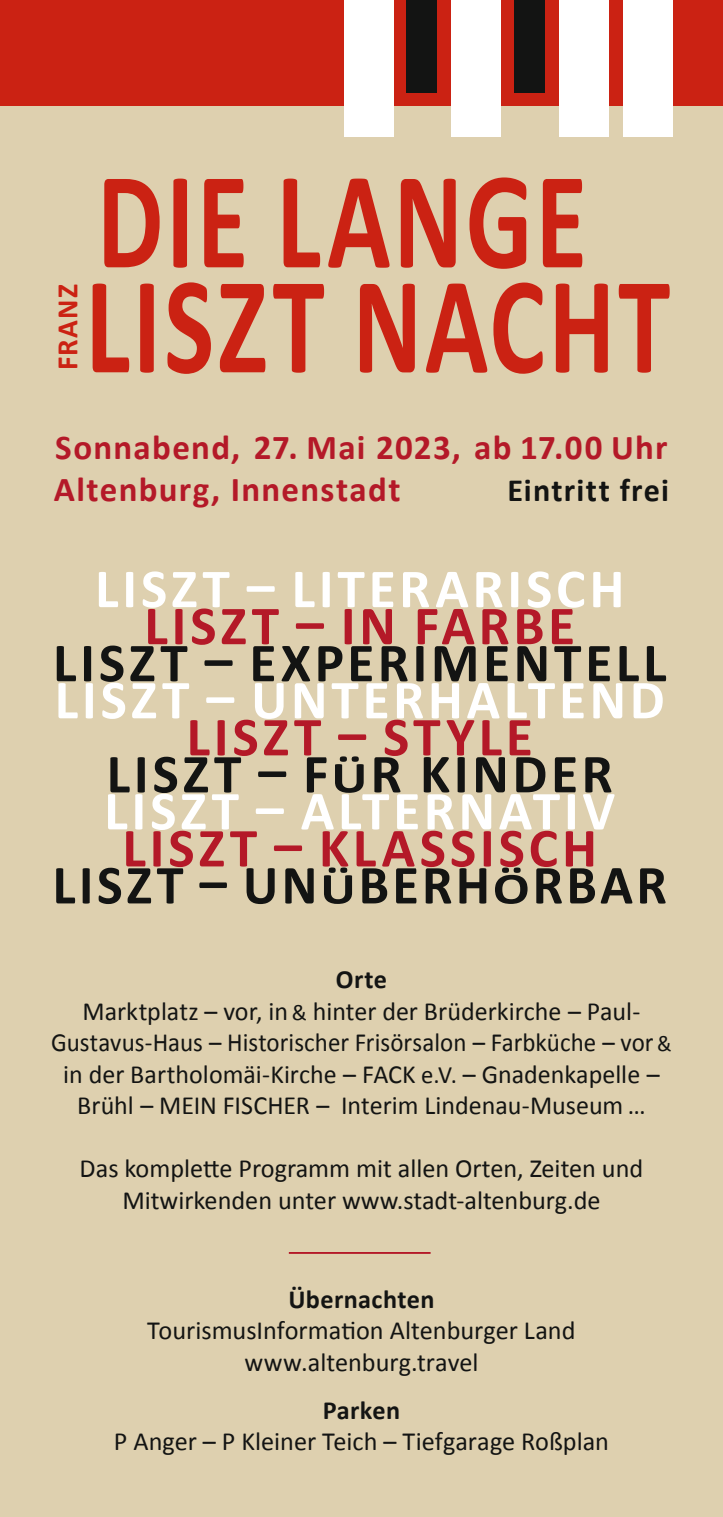
<style>
.page{position:relative;width:723px;height:1517px;background:#ded0af}
.page>*{position:absolute;margin:0;border:0;box-sizing:border-box;transform-origin:0 0}
.t1{font:700 139.75px/105px "Calibri";letter-spacing:.025em;color:#cb2213;scale:.75 1}
.t2{font:700 55.5px "Calibri";letter-spacing:.065em;color:#131413}
.t3{font:700 55.5px "Calibri";letter-spacing:.07em;color:#fff}
.t4{font:700 55.5px "Calibri";letter-spacing:.07em;color:#b41928}
.t5{font:700 35px/42px "Calibri";letter-spacing:.035em;color:#b41928}
.t6{font:700 32.5px "Calibri";letter-spacing:.04em;color:#131413}
.t7{font:700 30px "Calibri";letter-spacing:.04em;color:#cb2213}
.t8{font:26.25px/31.5px "Calibri";color:#131413;text-align:center}
.t9{font:700 26.25px "Calibri";letter-spacing:.015em;color:#131413}
.s1{font-size:44.5px}
.s2{font-weight:700}
.s3{font-size:22.5px}
.s4{font-size:25px}
</style>
<div class="page">
<div style="left:0;top:0;width:723px;height:105px;background:#cb2213"></div>
<div style="left:559px;top:0;width:50px;height:136px;background:#fff"></div>
<div style="left:514px;top:0;width:30px;height:92px;background:#131413"></div>
<div style="left:451px;top:0;width:50px;height:136px;background:#fff"></div>
<div style="left:407px;top:0;width:30px;height:92px;background:#131413"></div>
<div style="left:623px;top:0;width:50px;height:136px;background:#fff"></div>
<div style="left:344px;top:0;width:50px;height:136px;background:#fff"></div>
<hr style="left:289px;top:1252px;width:142px;height:1px;background:#b41928">
<p class="t7" style="left:48px;top:370px;width:88px;rotate:-90deg">FRANZ</p>
<h1 class="t1" style="left:85px;top:168px;width:781px">DIE LANGE<br>LISZT NACHT</h1>
<h3 class="t5" style="left:54px;top:426px;width:615px">Sonnabend, 27. Mai 2023, ab 17.00 Uhr<br>Altenburg, Innenstadt</h3>
<p class="t6" style="left:507px;top:469px;width:163px">Eintritt frei</p>
<h2 class="t3" style="left:95px;top:553px;width:531px">LISZT – LITERARISCH</h2>
<h2 class="t4" style="left:144px;top:590px;width:432px">LISZT – IN FARBE</h2>
<h2 class="t2" style="left:53px;top:627px;width:615px">LISZT – EXPERIMENTELL</h2>
<h2 class="t3" style="left:55px;top:664px;width:611px">LISZT – UNTERHALTEND</h2>
<h2 class="t4" style="left:186px;top:701px;width:348px">LISZT – STYLE</h2>
<h2 class="t2" style="left:107px;top:738px;width:508px">LISZT – F<span class="s1">Ü</span>R KINDER</h2>
<h2 class="t3" style="left:104px;top:775px;width:512px">LISZT – ALTERNATIV</h2>
<h2 class="t4" style="left:122px;top:812px;width:476px">LISZT – KLASSISCH</h2>
<h2 class="t2" style="left:52px;top:849px;width:616px">LISZT – UN<span class="s1">Ü</span>BERH<span class="s1">Ö</span>RBAR</h2>
<p class="t8" style="left:51px;top:964px;width:622px"><span class="s2">Orte<br></span>Marktplatz – vor, in <span class="s3">&amp;</span> hinter der Brüderkirche – Paul-Gustavus-Haus – Historischer Frisörsalon – Farbküche – vor <span class="s3">&amp; </span>in der Bartholomäi-Kirche – FACK <span class="s4">e.V.</span> – Gnadenkapelle – Brühl – MEIN FISCHER – Interim Lindenau-Museum …</p>
<p class="t8" style="left:80px;top:1153px;width:565px">Das komplette Programm mit allen Orten, Zeiten und<br>Mitwirkenden unter www.stadt-altenburg.de</p>
<p class="t9" style="left:288px;top:1282px;width:147px">Übernachten</p>
<p class="t8" style="left:147px;top:1315px;width:430px">TourismusInformation Altenburger Land www.altenburg.travel</p>
<p class="t9" style="left:323px;top:1393px;width:79px">Parken</p>
<p class="t8" style="left:114px;top:1426px;width:497px">P Anger – P Kleiner Teich – Tiefgarage Roßplan</p>
</div>
